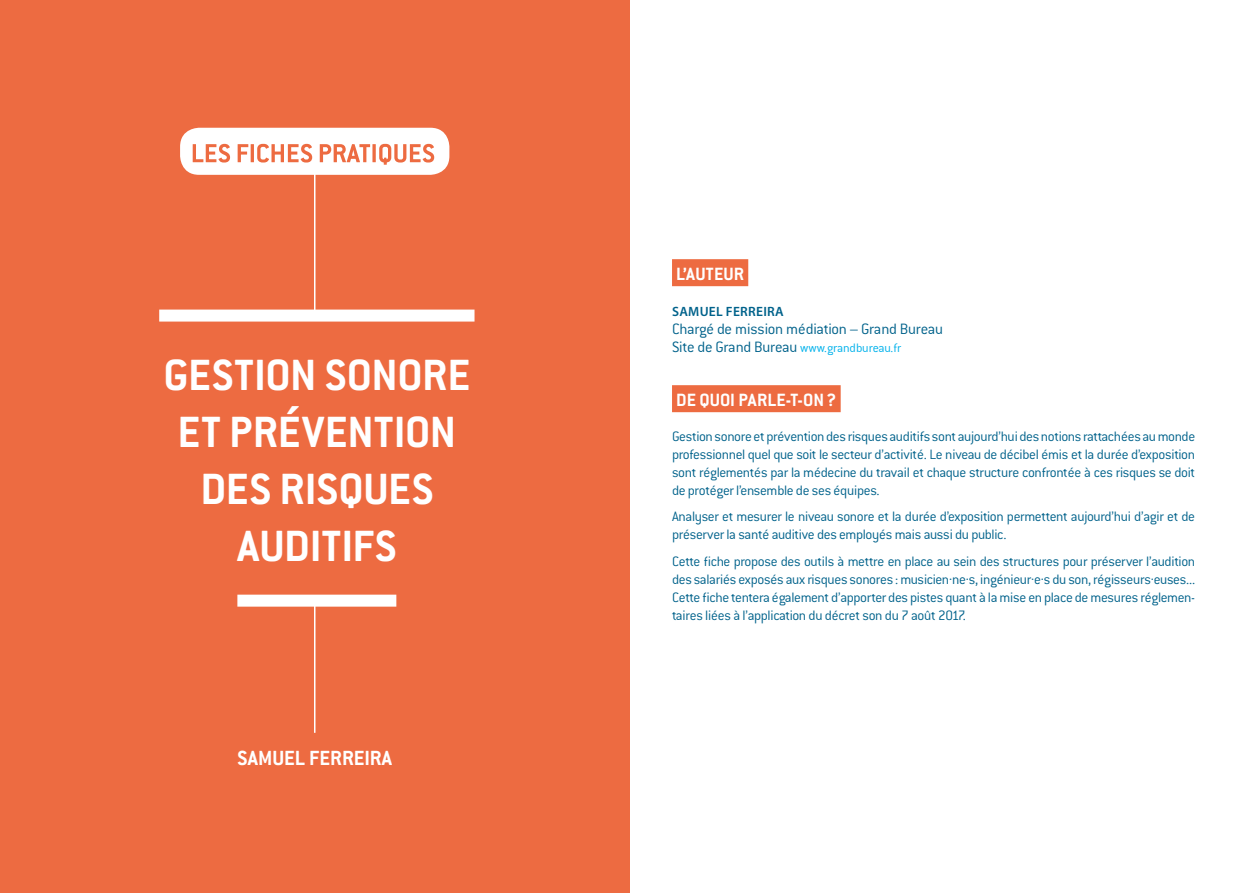
<style>
.page{position:relative;width:1259px;height:893px;background:#fff}
.page>*{position:absolute;margin:0;border:0;box-sizing:border-box;transform-origin:0 0}
.t1{font:700 48px/57px "Conduit ITC";color:#fff;text-align:center}
.t2{font:700 22.5px "Conduit ITC";color:#fff}
.t3{font:700 19.5px "Conduit ITC";color:#fff}
.t4{font:300 16.5px "Conduit ITC";letter-spacing:-.015em;color:#00628b}
.t5{font:300 15px/18px "Conduit ITC";letter-spacing:-.02em;color:#00628b;text-align:justify}
.t6{font:300 13.5px "Conduit ITC";color:#00b1eb}
.t7{font:600 13.5px "Myriad Pro";letter-spacing:.02em;color:#00628b}
.s1{font-size:16.5px;color:#00628b}
</style>
<div class="page">
<div style="left:672px;top:259px;width:76px;height:27px;background:#ed6b41"></div>
<div style="left:672px;top:385px;width:168px;height:27px;background:#ed6b41"></div>
<div style="left:0;top:0;width:629px;height:893px;background:#ed6b41"></div>
<div style="left:159px;top:310px;width:315px;height:12px;background:#fff"></div>
<div style="left:237px;top:595px;width:159px;height:12px;background:#fff"></div>
<hr style="left:314px;top:170px;width:1px;height:147px;background:#fff">
<hr style="left:314px;top:597px;width:1px;height:136px;background:#fff">
<div style="left:180px;top:128px;width:269px;height:47px;background:#fff;border-radius:19px"></div>
<svg style="left:193px;top:144px;width:241px;height:21px"></svg>
<h1 class="t1" style="left:163px;top:345px;width:308px">GESTION SONORE<br>ET PRÉVENTION<br>DES RISQUES<br>AUDITIFS</h1>
<h2 class="t2" style="left:237px;top:745px;width:83px">SAMUEL FERREIRA</h2>
<h3 class="t3" style="left:676px;top:262px;width:21px">L’AUTEUR</h3>
<p class="t7" style="left:672px;top:303px;width:113px">SAMUEL FERREIRA</p>
<p class="t4" style="left:672px;top:320px;width:272px">Chargé de mission médiation – Grand Bureau</p>
<p class="t6" style="left:672px;top:340px;width:230px"><span class="s1">Site de Grand Bureau</span> www.grandbureau.fr</p>
<h3 class="t3" style="left:676px;top:388px;width:162px">DE QUOI PARLE-T-ON?</h3>
<p class="t5" style="left:672px;top:427px;width:525px">Gestion sonore et prévention des risques auditifs sont aujourd’hui des notions rattachées au monde professionnel quel que soit le secteur d’activité. Le niveau de décibel émis et la durée d’exposition sont réglementés par la médecine du travail et chaque structure confrontée à ces risques se doit de protéger l’ensemble de ses équipes.</p>
<p class="t5" style="left:672px;top:508px;width:524px">Analyser et mesurer le niveau sonore et la durée d’exposition permettent aujourd’hui d’agir et de préserver la santé auditive des employés mais aussi du public.</p>
<p class="t5" style="left:672px;top:552px;width:525px">Cette fiche propose des outils à mettre en place au sein des structures pour préserver l’audition des salariés exposés aux risques sonores : musicien·ne·s, ingénieur·e·s du son, régisseurs·euses...<br>Cette fiche tentera également d’apporter des pistes quant à la mise en place de mesures réglemen&shy;taires liées à l’application du décret son du 7 août 2017.</p>
</div>
